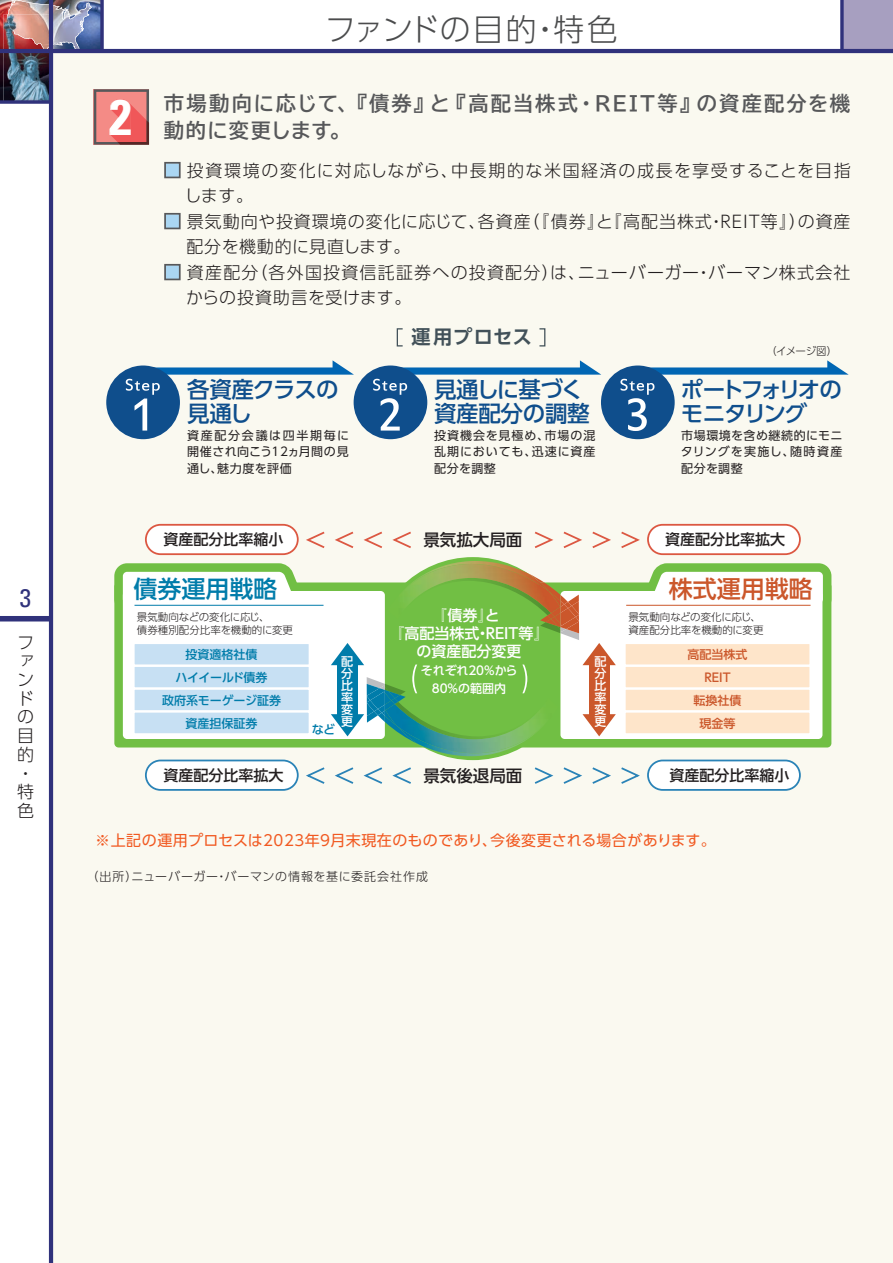
<style>
.page{position:relative;width:893px;height:1263px;background:#fff}
.page>*{position:absolute;margin:0;border:0;box-sizing:border-box;transform-origin:0 0}
.t1{font:700 condensed 49.95px "Univers LT Std";color:#fff}
.t2{font:300 30.9px "UD Shin Go Pro";letter-spacing:.005em;color:#4b4c4d}
.t3{font:condensed 25.5px "Univers";color:#30327b}
.t4{font:500 24px "UD Shin Go Pro";color:#007caa}
.t5{font:500 24px "UD Shin Go Pro";color:#cb572b}
.t6{font:500 22.5px/24px "UD Shin Go Pro";letter-spacing:-.015em;color:#0f4e8c}
.t7{font:500 22.5px/24px "UD Shin Go Pro";letter-spacing:-.12em;color:#0f4e8c}
.t8{font:500 22.5px/24px "UD Shin Go Pro";letter-spacing:-.045em;color:#0f4e8c}
.t9{font:700 20.25px/26.7px "TBUD Go Std";letter-spacing:.09em;color:#57585a}
.t10{font:700 19.2px "UD Shin Go Pro De";letter-spacing:.04em;color:#425159}
.t11{font:300 16.95px/18.8px "UD Shin Go Pro";letter-spacing:.055em;color:#231f20}
.t12{font:300 16.95px/25.5px "UD Shin Go Pro";letter-spacing:.085em;color:#231f20}
.t13{font:500 16.5px "UD Shin Go Pro";color:#231f20}
.t14{font:15px "UD Shin Go Pro";letter-spacing:.025em;color:#f15921}
.t15{font:500 15px "UD Shin Go Pro";color:#231f20}
.t16{font:500 15px/18px "UD Shin Go Pro";color:#fff;text-align:center}
.t17{font:12px/16.5px "UD Shin Go Pro";letter-spacing:.06em;color:#231f20;text-align:justify}
.t18{font:500 12px/23.2px "UD Shin Go Pro";color:#007caa;text-align:center}
.t19{font:500 12px/12px "UD Shin Go Pro";color:#fff;text-align:justify}
.t20{font:300 12px "UD Shin Go Pro";letter-spacing:.065em;color:#231f20}
.t21{font:500 12px/23.2px "UD Shin Go Pro";color:#cb572b;text-align:center}
.t22{font:300 10.5px/13.5px "UD Shin Go Pro";color:#231f20}
.s1{font-weight:500;color:#aad6f2}
</style>
<div class="page">
<img style="left:0;top:53px;width:4px;height:47px">
<img style="left:4px;top:14px;width:45px;height:86px">
<img style="left:7px;top:0;width:85px;height:49px">
<img style="left:7px;top:14px;width:42px;height:35px">
<div style="left:51px;top:49px;width:842px;height:1214px;background:#faf9f0"></div>
<div style="left:842px;top:0;width:51px;height:51px;background:#a79fc0"></div>
<hr style="left:892px;top:0;width:1px;height:51px;background:#534f8b">
<svg style="left:840px;top:0;width:4px;height:49px"></svg>
<div style="left:0;top:616px;width:51px;height:5px;background:#30327b"></div>
<hr style="left:49px;top:0;width:4px;height:1263px;background:#30327b">
<hr style="left:0;top:49px;width:893px;height:4px;background:#30327b">
<svg style="left:0;top:100px;width:49px;height:4px"></svg>
<svg style="left:100px;top:0;width:4px;height:49px"></svg>
<div style="left:164px;top:162px;width:17px;height:16px;border:2px solid #57585a"></div>
<div style="left:164px;top:213px;width:17px;height:16px;border:2px solid #57585a"></div>
<div style="left:164px;top:264px;width:17px;height:16px;border:2px solid #57585a"></div>
<svg style="left:94px;top:89px;width:55px;height:56px;background:#d77270"></svg>
<div style="left:114px;top:582px;width:319px;height:165px;background:#71bf44;border-radius:4px"></div>
<div style="left:518px;top:582px;width:313px;height:165px;background:#71bf44;border-radius:4px"></div>
<div style="left:371px;top:557px;width:203px;height:203px;background:#71bf44;border-radius:50%"></div>
<svg style="left:114px;top:563px;width:190px;height:49px"></svg>
<svg style="left:642px;top:563px;width:189px;height:49px"></svg>
<div style="left:123px;top:591px;width:262px;height:148px;background:#fff;border-radius:4px"></div>
<div style="left:560px;top:591px;width:262px;height:148px;background:#fff;border-radius:4px"></div>
<img style="left:560px;top:633px;width:19px;height:7px">
<img style="left:436px;top:561px;width:74px;height:3px">
<img style="left:388px;top:564px;width:172px;height:44px">
<svg style="left:540px;top:595px;width:40px;height:38px"></svg>
<img style="left:560px;top:608px;width:16px;height:18px">
<img style="left:367px;top:677px;width:18px;height:7px">
<img style="left:436px;top:753px;width:74px;height:3px">
<img style="left:385px;top:709px;width:173px;height:44px">
<div style="left:648px;top:760px;width:152px;height:30px;background:#fff;border-radius:15px"></div>
<div style="left:647px;top:760px;width:154px;height:31px;border:2px solid #2a83b7;border-radius:15px"></div>
<div style="left:146px;top:760px;width:152px;height:30px;background:#fff;border-radius:15px"></div>
<div style="left:145px;top:760px;width:154px;height:31px;border:2px solid #2a83b7;border-radius:15px"></div>
<div style="left:146px;top:525px;width:152px;height:29px;background:#fff;border-radius:15px"></div>
<div style="left:145px;top:524px;width:154px;height:31px;border:2px solid #dc5842;border-radius:15px"></div>
<div style="left:648px;top:525px;width:152px;height:29px;background:#fff;border-radius:15px"></div>
<div style="left:647px;top:524px;width:154px;height:31px;border:2px solid #dc5842;border-radius:15px"></div>
<div style="left:133px;top:643px;width:177px;height:23px;background:#c7e0f3"></div>
<div style="left:132px;top:642px;width:179px;height:25px;border:2px solid #fff"></div>
<div style="left:133px;top:666px;width:177px;height:23px;background:#c7e0f3"></div>
<div style="left:132px;top:665px;width:179px;height:25px;border:2px solid #fff"></div>
<div style="left:133px;top:689px;width:177px;height:22px;background:#c7e0f3"></div>
<div style="left:132px;top:687px;width:179px;height:26px;border:2px solid #fff"></div>
<div style="left:133px;top:711px;width:177px;height:23px;background:#c7e0f3"></div>
<div style="left:132px;top:710px;width:179px;height:25px;border:2px solid #fff"></div>
<div style="left:624px;top:643px;width:186px;height:23px;background:#fee5ca"></div>
<div style="left:623px;top:642px;width:189px;height:25px;border:2px solid #fff"></div>
<div style="left:624px;top:666px;width:186px;height:23px;background:#fee5ca"></div>
<div style="left:623px;top:665px;width:189px;height:25px;border:2px solid #fff"></div>
<svg style="left:331px;top:643px;width:33px;height:22px"></svg>
<svg style="left:331px;top:684px;width:75px;height:52px"></svg>
<div style="left:337px;top:663px;width:21px;height:57px;background:#007caa"></div>
<svg style="left:582px;top:643px;width:34px;height:22px"></svg>
<svg style="left:582px;top:714px;width:34px;height:22px"></svg>
<div style="left:589px;top:663px;width:20px;height:57px;background:#cb572b"></div>
<div style="left:624px;top:689px;width:186px;height:22px;background:#fee5ca"></div>
<div style="left:623px;top:687px;width:189px;height:26px;border:2px solid #fff"></div>
<div style="left:624px;top:711px;width:186px;height:23px;background:#fee5ca"></div>
<div style="left:623px;top:710px;width:189px;height:25px;border:2px solid #fff"></div>
<hr style="left:135px;top:605px;width:188px;height:1px;background:#007caa">
<hr style="left:626px;top:605px;width:184px;height:1px;background:#cb572b">
<svg style="left:412px;top:664px;width:5px;height:29px"></svg>
<svg style="left:522px;top:664px;width:5px;height:29px"></svg>
<svg style="left:306px;top:531px;width:19px;height:17px"></svg>
<svg style="left:335px;top:531px;width:19px;height:17px"></svg>
<svg style="left:363px;top:531px;width:19px;height:17px"></svg>
<svg style="left:392px;top:531px;width:19px;height:17px"></svg>
<svg style="left:621px;top:531px;width:19px;height:17px"></svg>
<svg style="left:592px;top:531px;width:19px;height:17px"></svg>
<svg style="left:563px;top:531px;width:19px;height:17px"></svg>
<svg style="left:534px;top:531px;width:20px;height:17px"></svg>
<svg style="left:306px;top:767px;width:19px;height:17px"></svg>
<svg style="left:335px;top:767px;width:19px;height:17px"></svg>
<svg style="left:363px;top:767px;width:20px;height:17px"></svg>
<svg style="left:392px;top:767px;width:19px;height:17px"></svg>
<svg style="left:621px;top:767px;width:19px;height:17px"></svg>
<svg style="left:592px;top:767px;width:19px;height:17px"></svg>
<svg style="left:563px;top:767px;width:19px;height:17px"></svg>
<svg style="left:534px;top:767px;width:20px;height:17px"></svg>
<div style="left:354px;top:365px;width:73px;height:74px;background:#0f4e8c;border-radius:50%"></div>
<svg style="left:373px;top:360px;width:228px;height:71px"></svg>
<div style="left:601px;top:365px;width:74px;height:74px;background:#0f4e8c;border-radius:50%"></div>
<svg style="left:620px;top:360px;width:229px;height:71px"></svg>
<div style="left:106px;top:365px;width:74px;height:74px;background:#0f4e8c;border-radius:50%"></div>
<svg style="left:126px;top:360px;width:228px;height:71px"></svg>
<div style="left:397px;top:328px;width:6px;height:18px;border:1px solid #425159"></div>
<div style="left:539px;top:328px;width:6px;height:18px;border:1px solid #425159"></div>
<h3 class="t3" style="left:20px;top:582px;width:13px">3</h3>
<p class="t11" style="left:17px;top:632px;width:18px">ファンドの目的・特色</p>
<h1 class="t1" style="left:109px;top:86px;width:24px">2</h1>
<h2 class="t2" style="left:325px;top:4px;width:295px">ファンドの目的・特色</h2>
<p class="t9" style="left:164px;top:91px;width:688px">市場動向に応じて、『債券』と『高配当株式・REIT等』の資産配分を機動的に変更します。</p>
<p class="t12" style="left:184px;top:157px;width:668px;text-indent:-21px"><span class="s1">■</span> 投資環境の変化に対応しながら、中長期的な米国経済の成長を享受することを目指します。</p>
<p class="t11" style="left:186px;top:208px;width:666px;line-height:25.5px;text-indent:-23px"><span class="s1">■</span> 景気動向や投資環境の変化に応じて、各資産（『債券』と『高配当株式・REIT等』）の資産配分を機動的に見直します。</p>
<p class="t11" style="left:186px;top:259px;width:666px;line-height:25.5px;text-indent:-22px"><span class="s1">■</span> 資産配分（各外国投資信託証券への投資配分）は、ニューバーガー・バーマン株式会社からの投資助言を受けます。</p>
<h3 class="t8" style="left:187px;top:377px;width:153px">各資産クラスの見通し</h3>
<p class="t17" style="left:187px;top:427px;width:163px">資産配分会議は四半期毎に開催され向こう12ヵ月間の見通し、魅力度を評価</p>
<p class="t15" style="left:164px;top:527px;width:121px">資産配分比率縮小</p>
<p class="t10" style="left:412px;top:321px;width:122px">運用プロセス</p>
<h3 class="t6" style="left:434px;top:377px;width:157px">見通しに基づく資産配分の調整</h3>
<p class="t17" style="left:434px;top:427px;width:163px">投資機会を見極め、市場の混乱期においても、迅速に資産配分を調整</p>
<p class="t22" style="left:766px;top:344px;width:73px">（イメージ図）</p>
<h3 class="t7" style="left:681px;top:377px;width:163px">ポートフォリオのモニタリング</h3>
<p class="t17" style="left:681px;top:427px;width:163px">市場環境を含め継続的にモニタリングを実施し、随時資産配分を調整</p>
<p class="t13" style="left:423px;top:526px;width:100px">景気拡大局面</p>
<p class="t15" style="left:665px;top:527px;width:121px">資産配分比率拡大</p>
<h3 class="t4" style="left:133px;top:569px;width:145px">債券運用戦略</h3>
<h3 class="t5" style="left:669px;top:569px;width:145px">株式運用戦略</h3>
<p class="t22" style="left:137px;top:610px;width:158px">景気動向などの変化に応じ、<br>債券種別配分比率を機動的に変更</p>
<p class="t22" style="left:628px;top:610px;width:137px">景気動向などの変化に応じ、資産配分比率を機動的に変更</p>
<p class="t18" style="left:162px;top:642px;width:121px">投資適格社債<br>ハイイールド債券<br>政府系モーゲージ証券資産担保証券</p>
<p class="t21" style="left:688px;top:642px;width:61px">高配当株式<br>REIT<br>転換社債</p>
<p class="t16" style="left:389px;top:606px;width:162px">『債券』と<br>『高配当株式・REIT等』の資産配分変更</p>
<p class="t19" style="left:421px;top:661px;width:98px;line-height:18px;text-align:center">それぞれ20%から<br>80%の範囲内</p>
<p class="t19" style="left:341px;top:655px;width:13px">配分比率変更</p>
<p class="t19" style="left:594px;top:655px;width:13px">配分比率変更</p>
<p class="t18" style="left:312px;top:718px;width:25px">など</p>
<p class="t21" style="left:700px;top:712px;width:37px">現金等</p>
<p class="t13" style="left:423px;top:762px;width:100px">景気後退局面</p>
<p class="t15" style="left:164px;top:763px;width:121px">資産配分比率拡大</p>
<p class="t15" style="left:669px;top:763px;width:121px">資産配分比率縮小</p>
<p class="t14" style="left:95px;top:828px;width:622px">※上記の運用プロセスは2023年9月末現在のものであり、今後変更される場合があります。</p>
<p class="t20" style="left:86px;top:867px;width:343px">（出所）ニューバーガー・バーマンの情報を基に委託会社作成</p>
</div>
